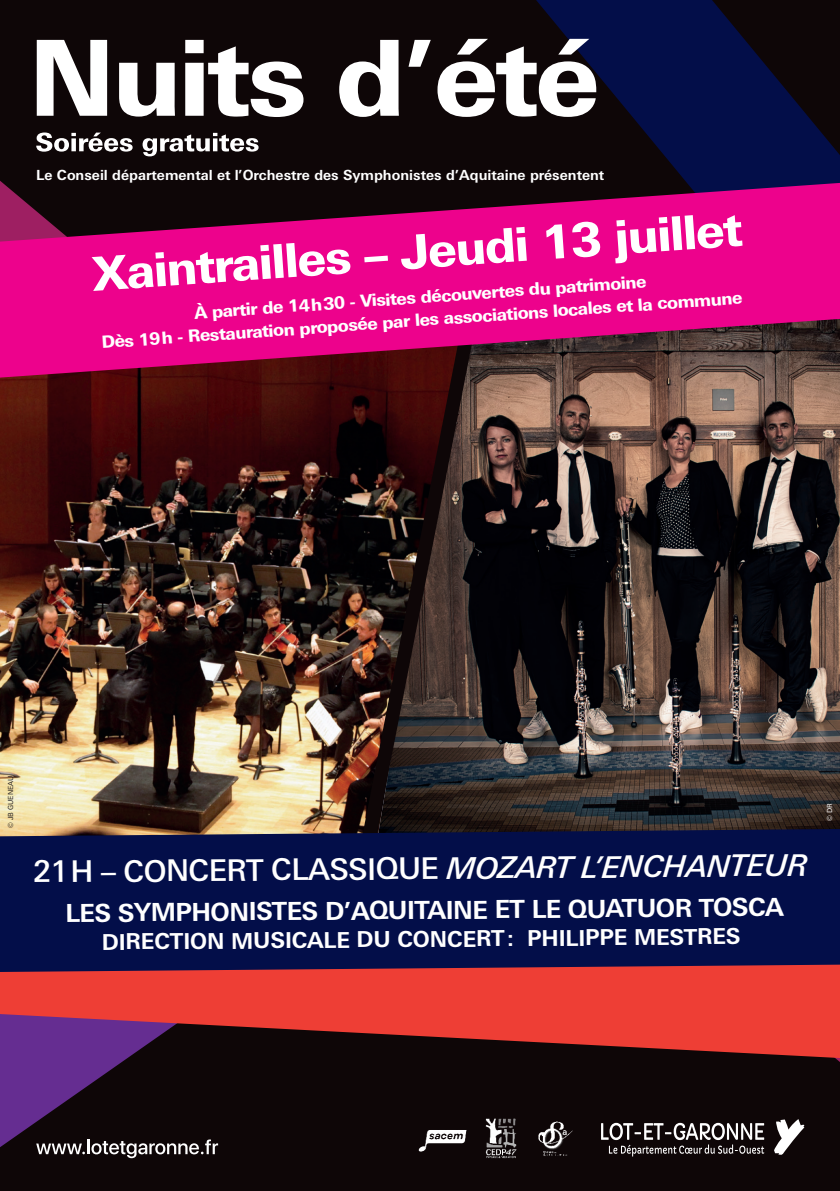
<style>
.page{position:relative;width:840px;height:1191px;background:#fff}
.page>*{position:absolute;margin:0;border:0;box-sizing:border-box;transform-origin:0 0}
.t1{font:800 46.8px "Linotype Univers Basic";color:#fff}
.t2{font:500 30px "Linotype Univers Basic";color:#fff}
.t3{font:700 25px "Linotype Univers Basic";letter-spacing:-.035em;color:#fff}
.t4{font:700 22px "Linotype Univers Basic";color:#fff}
.t5{font:800 17px/23px "Linotype Univers Basic";color:#fff;text-align:center}
.t6{font:700 14px "Linotype Univers Basic";color:#fff}
.t7{font:7px "Linotype Univers Basic";color:#231f20}
.t8{font:7px "Linotype Univers Basic";color:#fff}
.s1{font-style:italic}
</style>
<div class="page">
<div style="left:0;top:0;width:839px;height:1191px;background:#0e0607"></div>
<svg style="left:536px;top:0;width:303px;height:181px;fill:#030e49"></svg>
<svg style="left:0;top:1062px;width:805px;height:85px"></svg>
<img style="left:473px;top:377px;width:366px;height:452px">
<img style="left:0;top:377px;width:360px;height:452px">
<svg style="left:360px;top:377px;width:113px;height:452px"></svg>
<svg style="left:36px;top:132px;width:222px;height:24px"></svg>
<svg style="left:37px;top:39px;width:559px;height:78px"></svg>
<svg style="left:0;top:183px;width:839px;height:194px;background:#b5096a"></svg>
<svg style="left:0;top:972px;width:839px;height:86px;fill:#ee3e35"></svg>
<svg style="left:36px;top:1143px;width:49px;height:11px"></svg>
<hr style="left:87px;top:1139px;width:3px;height:15px;background:#fff">
<svg style="left:91px;top:1139px;width:127px;height:19px"></svg>
<div style="left:0;top:829px;width:839px;height:143px;background:#030e49"></div>
<svg style="left:600px;top:1122px;width:163px;height:34px"></svg>
<svg style="left:773px;top:1119px;width:31px;height:35px"></svg>
<img style="left:483px;top:1115px;width:37px;height:44px">
<div style="left:527px;top:1120px;width:55px;height:36px;background:#0e0607"></div>
<img style="left:538px;top:1121px;width:35px;height:35px">
<div style="left:418px;top:1123px;width:48px;height:34px;background:#0e0607"></div>
<img style="left:418px;top:1130px;width:48px;height:21px">
<p class="t6" style="left:36px;top:167px;width:569px">Le Conseil départemental et l’Orchestre des Symphonistes d’Aquitaine présentent</p>
<h1 class="t1" style="left:90px;top:246px;width:652px;rotate:-4deg">Xaintrailles – Jeudi 13 juillet</h1>
<p class="t5" style="left:99px;top:308px;width:643px;rotate:-4deg">À partir de 14h30 - Visites découvertes du patrimoine<br>Dès 19h - Restauration proposée par les associations locales et la commune</p>
<p class="t7" style="left:7px;top:828px;width:54px;rotate:-90deg">© JB GUENEAU</p>
<h2 class="t2" style="left:33px;top:856px;width:776px;rotate:-1deg">21H – CONCERT CLASSIQUE <span class="s1">MOZART L’ENCHANTEUR</span></h2>
<h3 class="t3" style="left:65px;top:895px;width:719px">LES SYMPHONISTES D’AQUITAINE ET LE QUATUOR TOSCA</h3>
<p class="t4" style="left:101px;top:931px;width:640px;rotate:-1deg">DIRECTION MUSICALE DU CONCERT: PHILIPPE MESTRES</p>
<p class="t8" style="left:825px;top:820px;width:19px;rotate:-90deg">© DR</p>
</div>
